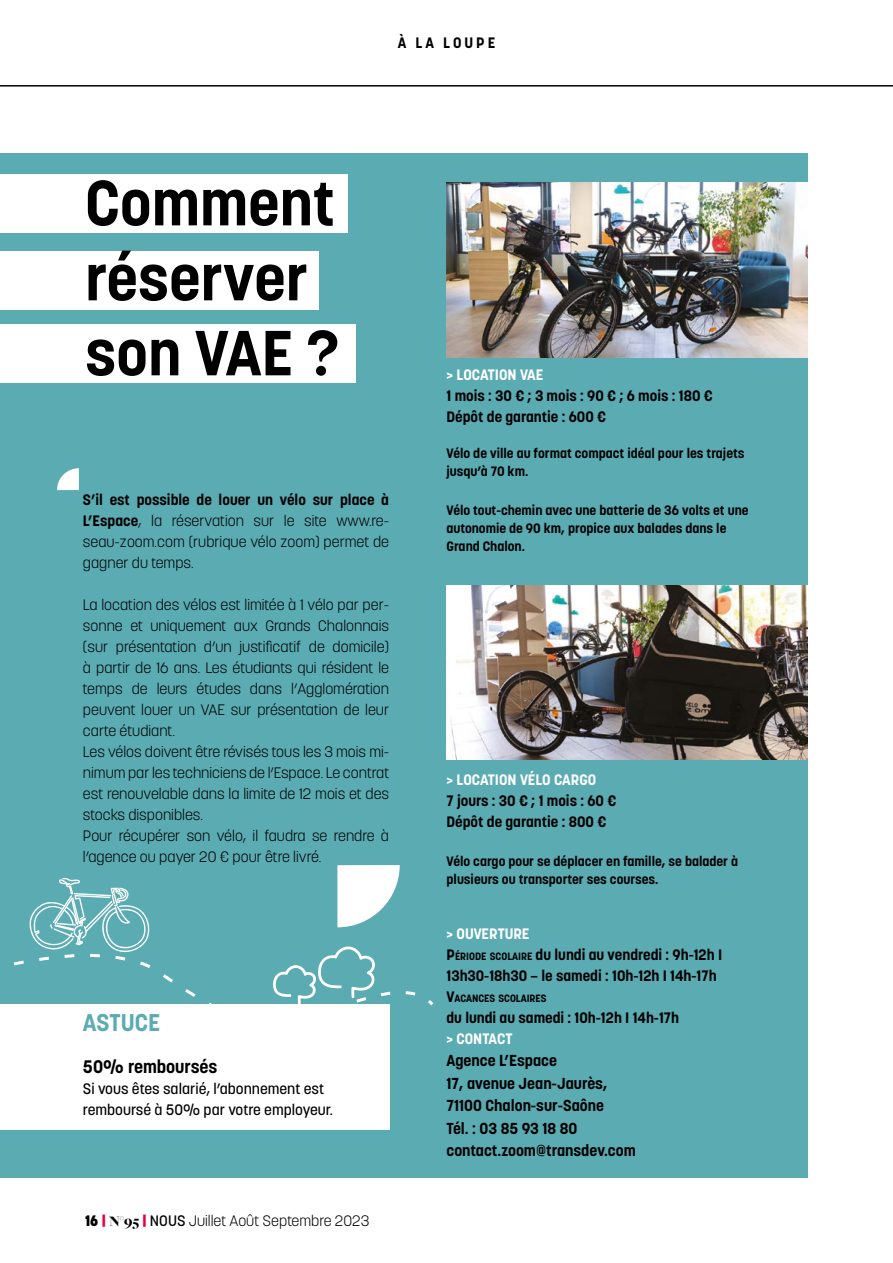
<style>
.page{position:relative;width:893px;height:1263px;background:#fff}
.page>*{position:absolute;margin:0;border:0;box-sizing:border-box;transform-origin:0 0}
.t1{font:700 63px/75px "Korolev";color:#000}
.t2{font:700 24px "Korolev";color:#5babb3}
.t3{font:700 18px "Korolev";color:#000}
.t4{font:700 15.75px/22.5px "Korolev";color:#000}
.t5{font:300 15px/21px "Korolev";color:#000;text-align:justify}
.t6{font:700 15px/21px "Korolev";color:#000}
.t7{font:500 15px/21px "Korolev";color:#000}
.t8{font:700 15px "Korolev";color:#fff}
.t9{font:700 13.5px/18px "Korolev";color:#000}
.t10{font:700 10.5px "Korolev";color:#000}
.s1{font-weight:700}
.s2{font-weight:800}
.s3{font-weight:800;color:#e4003f}
.s4{font-family:"Freight Big Pro";font-weight:900}
.s5{font-weight:500}
.s6{color:#fff}
.s7{font-style:inherit}
.s8{font-size:10.5px}
.s9{font-size:15px}
</style>
<div class="page">
<hr style="left:0;top:85px;width:893px;height:2px;background:#000">
<div style="left:0;top:153px;width:808px;height:1025px;background:#5babb3"></div>
<div style="left:0;top:1004px;width:389px;height:126px;background:#fff"></div>
<div style="left:0;top:174px;width:348px;height:59px;background:#fff"></div>
<div style="left:0;top:251px;width:319px;height:59px;background:#fff"></div>
<div style="left:0;top:324px;width:355px;height:59px;background:#fff"></div>
<svg style="left:57px;top:468px;width:22px;height:22px"></svg>
<img style="left:446px;top:183px;width:362px;height:174px">
<img style="left:446px;top:585px;width:362px;height:175px">
<svg style="left:13px;top:865px;width:421px;height:160px"></svg>
<p class="t6" style="left:398px;top:32px;width:99px">À LA LOUPE</p>
<h1 class="t1" style="left:85px;top:166px;width:255px">Comment réserver son VAE ?</h1>
<p class="t5" style="left:83px;top:489px;width:308px"><span class="s1">S’il est possible de louer un vélo sur place à L’Espace</span>, la réservation sur le site www.re&shy;seau-zoom.com (rubrique vélo zoom) permet de gagner du temps.</p>
<p class="t5" style="left:83px;top:594px;width:308px;text-align:left">La location des vélos est limitée à 1 vélo par per&shy;sonne et uniquement aux Grands Chalonnais (sur présentation d’un justificatif de domicile) à partir de 16 ans. Les étudiants qui résident le temps de leurs études dans l’Agglomération peuvent louer un VAE sur présentation de leur carte étudiant.<br>Les vélos doivent être révisés tous les 3 mois mi&shy;nimum par les techniciens de l’Espace. Le contrat est renouvelable dans la limite de 12 mois et des stocks disponibles.<br>Pour récupérer son vélo, il faudra se rendre à l’agence ou payer 20 € pour être livré.</p>
<h2 class="t2" style="left:83px;top:1007px;width:79px">ASTUCE</h2>
<p class="t3" style="left:83px;top:1055px;width:136px">50% remboursés</p>
<p class="t7" style="left:83px;top:1078px;width:251px">Si vous êtes salarié, l’abonnement est remboursé à 50% par votre employeur.</p>
<p class="t5" style="left:85px;top:1210px;width:286px"><span class="s2">16</span> <span class="s3">|</span> <span class="s4">N°95</span> <span class="s3">|</span> <span class="s5">NOUS</span> Juillet Août Septembre 2023</p>
<p class="t8" style="left:446px;top:365px;width:98px">&gt; LOCATION VAE</p>
<p class="t6" style="left:446px;top:385px;width:268px">1 mois : 30 € ; 3 mois : 90 € ; 6 mois : 180 €<br>Dépôt de garantie : 600 €</p>
<p class="t9" style="left:446px;top:444px;width:299px">Vélo de ville au format compact idéal pour les trajets jusqu’à 70 km.</p>
<p class="t9" style="left:446px;top:501px;width:303px">Vélo tout-chemin avec une batterie de 36 volts et une autonomie de 90 km, propice aux balades dans le<br>Grand Chalon.</p>
<p class="t8" style="left:446px;top:770px;width:151px">&gt; LOCATION VÉLO CARGO</p>
<p class="t6" style="left:446px;top:790px;width:171px">7 jours : 30 € ; 1 mois : 60 €<br>Dépôt de garantie : 800 €</p>
<p class="t9" style="left:446px;top:852px;width:293px">Vélo cargo pour se déplacer en famille, se balader à plusieurs ou transporter ses courses.</p>
<p class="t6" style="left:446px;top:923px;width:277px"><span class="s6">&gt; OUVERTURE<br></span><span class="s7">P</span><span class="s8">ÉRIODE SCOLAIRE</span> du lundi au vendredi : 9h-12h I<br>13h30-18h30 – le samedi : 10h-12h I 14h-17h</p>
<p class="t10" style="left:446px;top:991px;width:101px"><span class="s9">V</span>ACANCES SCOLAIRES</p>
<p class="t6" style="left:446px;top:1007px;width:234px">du lundi au samedi : 10h-12h I 14h-17h</p>
<p class="t8" style="left:446px;top:1029px;width:67px">&gt; CONTACT</p>
<p class="t4" style="left:446px;top:1049px;width:191px">Agence L’Espace<br>17, avenue Jean-Jaurès,<br>71100 Chalon-sur-Saône<br>Tél. : 03 85 93 18 80 contact.zoom@transdev.com</p>
</div>
